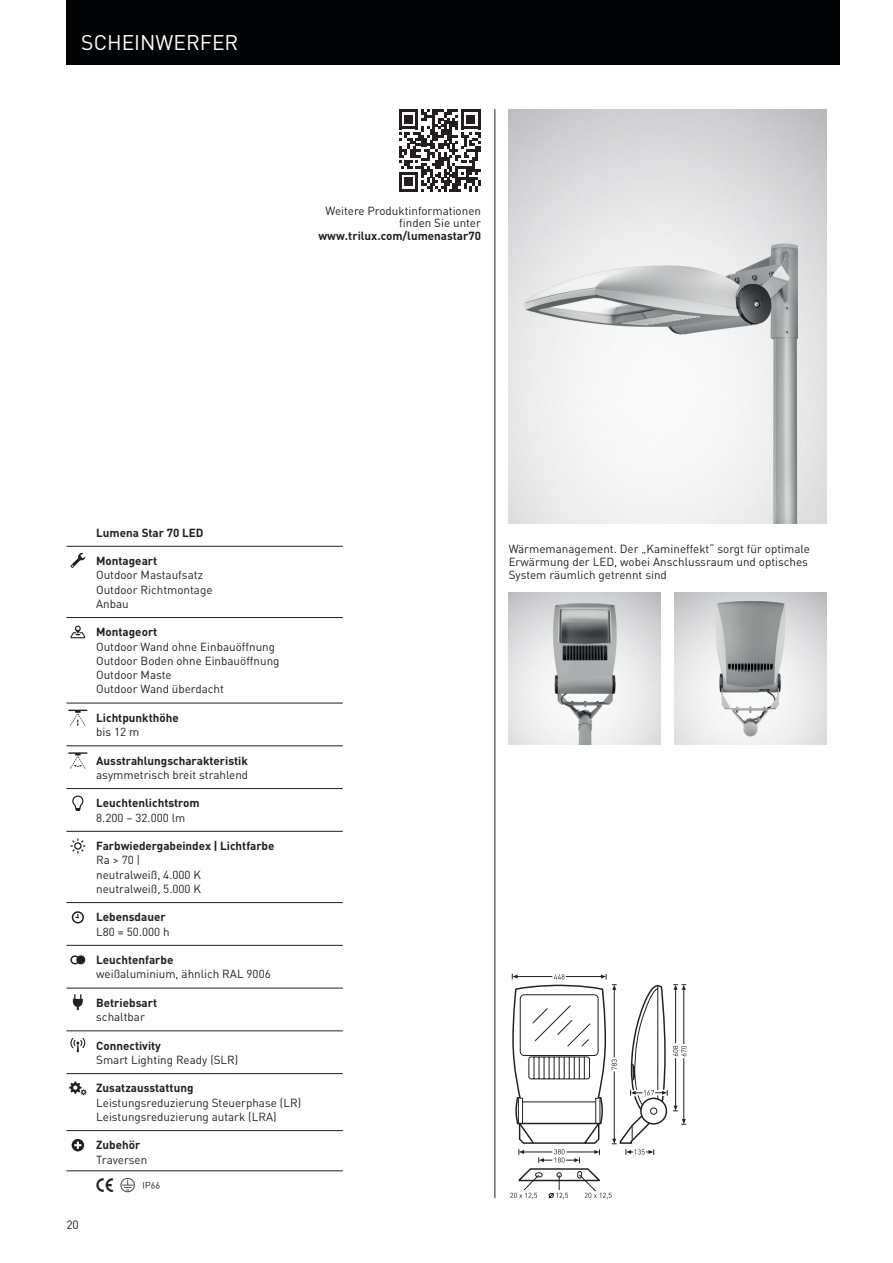
<style>
.page{position:relative;width:893px;height:1263px;background:#fff}
.page>*{position:absolute;margin:0;border:0;box-sizing:border-box;transform-origin:0 0}
.t1{font:21px "Trilux DIN";color:#fff}
.t2{font:17.25px "Trilux Picto";color:#231f20}
.t3{font:12px "Trilux DIN";color:#231f20}
.t4{font:11.7px/14.2px "Trilux DIN";color:#231f20}
.t5{font:700 11.7px "Trilux DIN";color:#231f20}
</style>
<div class="page">
<div style="left:66px;top:0;width:774px;height:65px;background:#010203"></div>
<hr style="left:495px;top:109px;width:1px;height:1089px;background:#231f20">
<img style="left:674px;top:593px;width:152px;height:152px">
<img style="left:509px;top:593px;width:152px;height:152px">
<img style="left:509px;top:109px;width:317px;height:415px">
<svg style="left:510px;top:974px;width:176px;height:224px"></svg>
<hr style="left:66px;top:546px;width:277px;height:1px;background:#231f20">
<hr style="left:66px;top:617px;width:277px;height:1px;background:#231f20">
<hr style="left:66px;top:703px;width:277px;height:1px;background:#231f20">
<hr style="left:66px;top:745px;width:277px;height:1px;background:#231f20">
<hr style="left:66px;top:788px;width:277px;height:1px;background:#231f20">
<hr style="left:66px;top:831px;width:277px;height:1px;background:#231f20">
<hr style="left:66px;top:902px;width:277px;height:1px;background:#231f20">
<hr style="left:66px;top:945px;width:277px;height:1px;background:#231f20">
<hr style="left:66px;top:988px;width:277px;height:1px;background:#231f20">
<hr style="left:66px;top:1030px;width:277px;height:1px;background:#231f20">
<hr style="left:66px;top:1073px;width:277px;height:1px;background:#231f20">
<hr style="left:66px;top:1130px;width:277px;height:1px;background:#231f20">
<hr style="left:66px;top:1170px;width:277px;height:1px;background:#231f20">
<svg style="left:70px;top:553px;width:15px;height:15px"></svg>
<svg style="left:70px;top:626px;width:15px;height:12px"></svg>
<svg style="left:68px;top:710px;width:19px;height:16px"></svg>
<svg style="left:68px;top:752px;width:19px;height:17px"></svg>
<svg style="left:72px;top:795px;width:11px;height:16px"></svg>
<svg style="left:70px;top:838px;width:15px;height:15px"></svg>
<svg style="left:72px;top:911px;width:12px;height:12px"></svg>
<div style="left:76px;top:955px;width:9px;height:9px;background:#231f20;border-radius:50%"></div>
<svg style="left:70px;top:955px;width:9px;height:9px"></svg>
<svg style="left:73px;top:994px;width:10px;height:16px"></svg>
<svg style="left:70px;top:1038px;width:15px;height:10px"></svg>
<svg style="left:69px;top:1081px;width:18px;height:14px"></svg>
<svg style="left:72px;top:1139px;width:12px;height:12px"></svg>
<svg style="left:399px;top:110px;width:82px;height:81px"></svg>
<h1 class="t1" style="left:81px;top:29px;width:159px">SCHEINWERFER</h1>
<p class="t4" style="left:326px;top:204px;width:157px;line-height:12.8px;text-align:right">Weitere Produktinformationen finden Sie unter</p>
<p class="t5" style="left:318px;top:228px;width:164px">www.trilux.com/lumenastar70</p>
<p class="t3" style="left:66px;top:1217px;width:14px">20</p>
<p class="t5" style="left:96px;top:525px;width:109px">Lumena Star 70 LED</p>
<p class="t5" style="left:96px;top:553px;width:63px">Montageart</p>
<p class="t4" style="left:96px;top:568px;width:118px">Outdoor Mastaufsatz<br>Outdoor Richtmontage<br>Anbau</p>
<p class="t5" style="left:96px;top:624px;width:63px">Montageort</p>
<p class="t4" style="left:96px;top:639px;width:185px">Outdoor Wand ohne Einbauöffnung<br>Outdoor Boden ohne Einbauöffnung<br>Outdoor Maste<br>Outdoor Wand überdacht</p>
<p class="t5" style="left:96px;top:710px;width:84px">Lichtpunkthöhe</p>
<p class="t4" style="left:96px;top:725px;width:45px">bis 12 m</p>
<p class="t5" style="left:96px;top:753px;width:153px">Ausstrahlungscharakteristik</p>
<p class="t4" style="left:96px;top:767px;width:154px">asymmetrisch breit strahlend</p>
<p class="t5" style="left:96px;top:795px;width:105px">Leuchtenlichtstrom</p>
<p class="t4" style="left:96px;top:810px;width:91px">8.200 – 32.000 lm</p>
<p class="t5" style="left:96px;top:838px;width:180px">Farbwiedergabeindex | Lichtfarbe</p>
<p class="t4" style="left:96px;top:853px;width:106px">Ra &gt; 70 | neutralweiß, 4.000 K neutralweiß, 5.000 K</p>
<p class="t5" style="left:96px;top:909px;width:71px">Lebensdauer</p>
<p class="t4" style="left:96px;top:924px;width:75px">L80 = 50.000 h</p>
<p class="t5" style="left:96px;top:952px;width:79px">Leuchtenfarbe</p>
<p class="t4" style="left:96px;top:967px;width:176px">weißaluminium, ähnlich RAL 9006</p>
<p class="t5" style="left:96px;top:995px;width:62px">Betriebsart</p>
<p class="t4" style="left:96px;top:1010px;width:50px">schaltbar</p>
<p class="t5" style="left:96px;top:1038px;width:66px">Connectivity</p>
<p class="t4" style="left:96px;top:1052px;width:144px">Smart Lighting Ready (SLR)</p>
<p class="t5" style="left:96px;top:1080px;width:99px">Zusatzausstattung</p>
<p class="t4" style="left:96px;top:1095px;width:206px">Leistungsreduzierung Steuerphase (LR)<br>Leistungsreduzierung autark (LRA)</p>
<p class="t5" style="left:96px;top:1137px;width:46px">Zubehör</p>
<p class="t4" style="left:96px;top:1152px;width:53px">Traversen</p>
<h2 class="t2" style="left:96px;top:1178px;width:67px">9a|</h2>
<p class="t4" style="left:509px;top:543px;width:303px;line-height:12.8px">Wärmemanagement. Der „Kamineffekt“ sorgt für optimale<br>Erwärmung der LED, wobei Anschlussraum und optisches<br>System räumlich getrennt sind</p>
</div>
